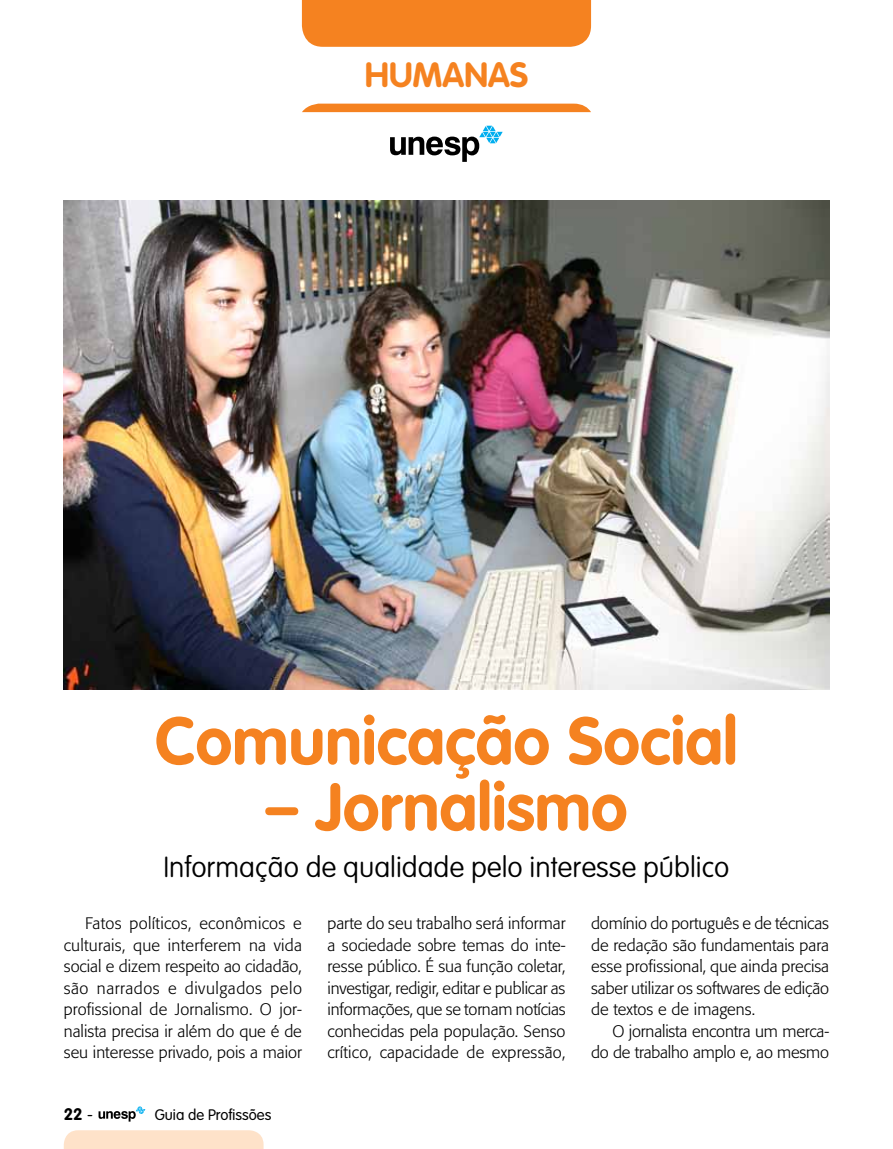
<style>
.page{position:relative;width:893px;height:1149px;background:#fff}
.page>*{position:absolute;margin:0;border:0;box-sizing:border-box;transform-origin:0 0}
.t1{font:700 66px "VAG Rounded";color:#f58220}
.t2{font:700 34.5px "VAG Rounded";color:#f58220}
.t3{font:100 28.5px "VAG Rounded";color:#000}
.t4{font:300 16.5px/21.5px "Formata";color:#000;text-align:justify}
.t5{font:700 16.5px "VAG Rounded";color:#000}
.t6{font:300 15px "VAG Rounded";color:#000}
</style>
<div class="page">
<div style="left:302px;top:104px;width:289px;height:8px;background:#f58220"></div>
<div style="left:302px;top:0;width:289px;height:47px;background:#f58220"></div>
<svg style="left:64px;top:1130px;width:200px;height:18px;background:#fee3cb"></svg>
<svg style="left:99px;top:1106px;width:46px;height:15px"></svg>
<svg style="left:390px;top:126px;width:113px;height:36px"></svg>
<img style="left:64px;top:200px;width:765px;height:489px">
<h2 class="t2" style="left:365px;top:55px;width:165px">HUMANAS</h2>
<h1 class="t1" style="left:155px;top:702px;width:584px">Comunicação Social</h1>
<h1 class="t1" style="left:265px;top:768px;width:364px">– Jornalismo</h1>
<h3 class="t3" style="left:163px;top:850px;width:568px">Informação de qualidade pelo interesse público</h3>
<p class="t4" style="left:64px;top:912px;width:240px;text-indent:21px">Fatos políticos, econômicos e culturais, que interferem na vida social e dizem respeito ao cidadão, são narrados e divulgados pelo profissional de Jornalismo. O jor&shy;nalista precisa ir além do que é de seu interesse privado, pois a maior</p>
<p class="t4" style="left:327px;top:912px;width:240px">parte do seu trabalho será informar a sociedade sobre temas do inte&shy;resse público. É sua função coletar, investigar, redigir, editar e publicar as informações, que se tornam notícias conhecidas pela população. Senso crítico, capacidade de expressão,</p>
<p class="t4" style="left:591px;top:912px;width:240px">domínio do português e de técnicas de redação são fundamentais para esse profissional, que ainda precisa saber utilizar os softwares de edição de textos e de imagens.</p>
<p class="t4" style="left:591px;top:1019px;width:240px;text-align:right">O jornalista encontra um merca&shy;do de trabalho amplo e, ao mesmo</p>
<p class="t5" style="left:64px;top:1103px;width:20px">22</p>
<p class="t6" style="left:155px;top:1105px;width:118px">Guia de Profissões</p>
</div>
